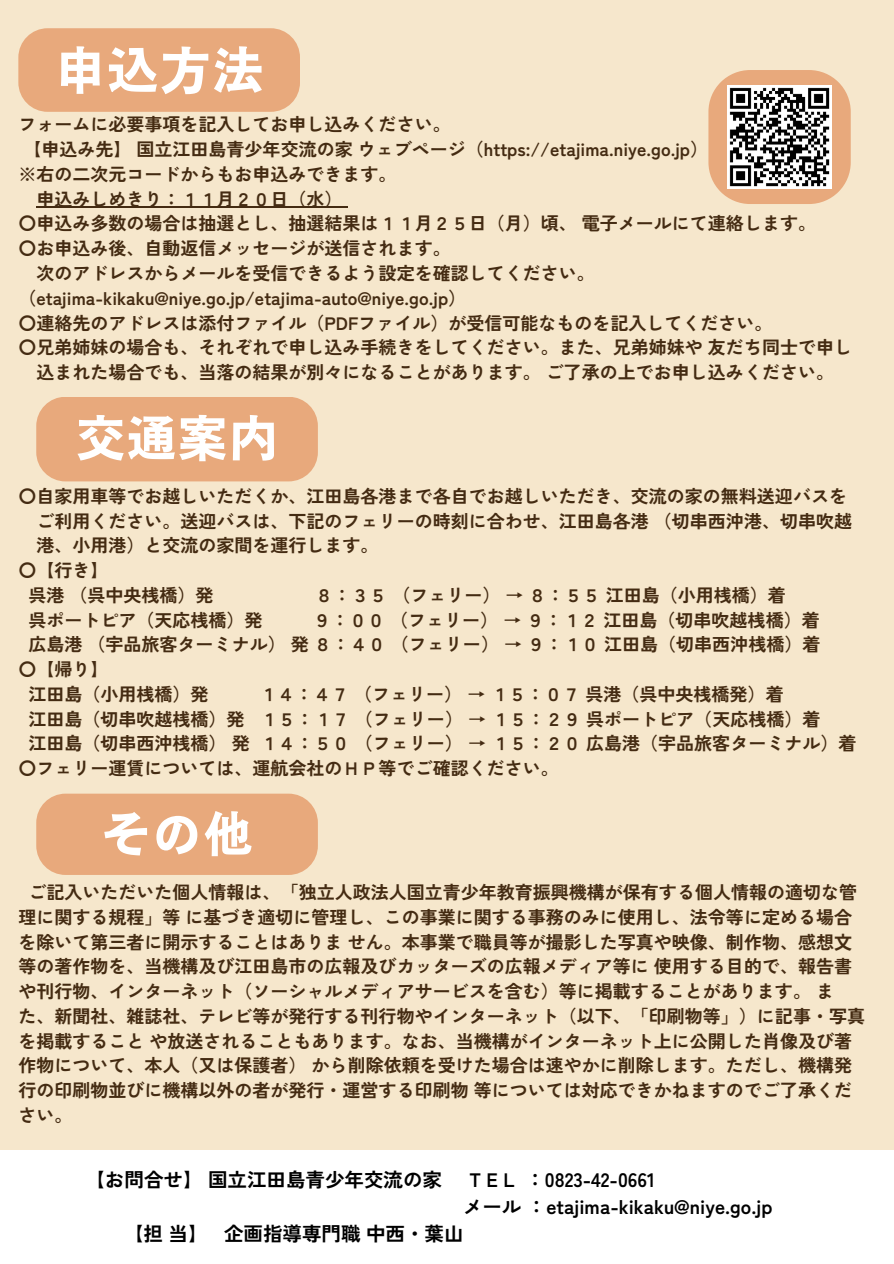
<style>
.page{position:relative;width:894px;height:1264px;background:#fff}
.page>*{position:absolute;margin:0;border:0;box-sizing:border-box;transform-origin:0 0}
.t1{font:52.5px "Motoya Gothic Std W6";color:#fff}
.t2{font:51px "Motoya Gothic Std W6";color:#fff}
.t3{font:700 19.5px "Zen Kaku Gothic New";color:#000}
.t4{font:700 18px/24.8px "Zen Kaku Gothic New";color:#442b12}
.s1{font-family:"Noto Sans CJ Ksc"}
</style>
<div class="page">
<div style="left:0;top:0;width:893px;height:1263px;background:#f6e7cc"></div>
<hr style="left:36px;top:207px;width:306px;height:1px;background:#442b12">
<div style="left:18px;top:28px;width:282px;height:84px;background:#e8a97c;border-radius:29px"></div>
<div style="left:36px;top:397px;width:282px;height:84px;background:#e8a97c;border-radius:29px"></div>
<div style="left:36px;top:793px;width:282px;height:82px;background:#e8a97c;border-radius:29px"></div>
<div style="left:0;top:1149px;width:893px;height:114px;background:#fff"></div>
<svg style="left:708px;top:70px;width:142px;height:134px"></svg>
<img style="left:727px;top:85px;width:104px;height:104px">
<h2 class="t1" style="left:54px;top:44px;width:211px">申込方法</h2>
<h1 class="t4" style="left:18px;top:111px;width:434px">フォームに必要事項を記入してお申し込みください。</h1>
<p class="t4" style="left:23px;top:136px;width:686px">【申込み先】国立江田島青少年交流の家ウェブページ（https://etajima.niye.go.jp）</p>
<p class="t4" style="left:18px;top:161px;width:380px">※右の二次元コードからもお申込みできます。</p>
<p class="t4" style="left:36px;top:185px;width:308px">申込みしめきり：１１月２０日（水）</p>
<p class="t4" style="left:18px;top:210px;width:799px">〇申込み多数の場合は抽選とし、抽選結果は１１月２５日（月）頃、電子メールにて連絡します。</p>
<p class="t4" style="left:18px;top:235px;width:434px">〇お申込み後、自動返信メッセージが送信されます。</p>
<p class="t4" style="left:36px;top:260px;width:560px">次のアドレスからメールを受信できるよう設定を確認してください。</p>
<p class="t4" style="left:18px;top:284px;width:449px">（etajima-kikaku@niye.go.jp/etajima-auto@niye.go.jp）</p>
<p class="t4" style="left:18px;top:309px;width:755px">〇連絡先のアドレスは添付ファイル（PDFファイル）が受信可能なものを記入してください。</p>
<p class="t4" style="left:18px;top:334px;width:835px">〇兄弟姉妹の場合も、それぞれで申し込み手続きをしてください。また、兄弟姉妹や 友だち同士で申し</p>
<p class="t4" style="left:36px;top:359px;width:799px">込まれた場合でも、当落の結果が別々になることがあります。ご了承の上でお申し込みください。</p>
<p class="t2" style="left:75px;top:412px;width:205px">交通案内</p>
<p class="t4" style="left:18px;top:482px;width:830px">〇自家用車等でお越しいただくか、江田島各港まで各自でお越しいただき、交流の家の無料送迎バスを</p>
<p class="t4" style="left:36px;top:507px;width:817px">ご利用ください。送迎バスは、下記のフェリーの時刻に合わせ、江田島各港 （切串西沖港、切串吹越</p>
<p class="t4" style="left:36px;top:532px;width:344px">港、小用港）と交流の家間を運行します。</p>
<p class="t4" style="left:18px;top:557px;width:92px">〇【行き】</p>
<p class="t4" style="left:28px;top:581px;width:187px">呉港（呉中央桟橋）発</p>
<p class="t4" style="left:315px;top:581px;width:472px">８：３５（フェリー） → ８：５５江田島（小用桟橋）着</p>
<p class="t4" style="left:28px;top:606px;width:236px">呉ポートピア（天応桟橋）発</p>
<p class="t4" style="left:313px;top:606px;width:508px">９：００（フェリー） → ９：１２江田島（切串吹越桟橋）着</p>
<p class="t4" style="left:28px;top:631px;width:793px">広島港（宇品旅客ターミナル）発８：４０（フェリー） → ９：１０江田島（切串西沖桟橋）着</p>
<p class="t4" style="left:18px;top:656px;width:92px">〇【帰り】</p>
<p class="t4" style="left:28px;top:680px;width:182px">江田島（小用桟橋）発</p>
<p class="t4" style="left:259px;top:680px;width:526px">１４：４７（フェリー） → １５：０７呉港（呉中央桟橋発）着</p>
<p class="t4" style="left:28px;top:705px;width:793px">江田島（切串吹越桟橋）発 １５：１７（フェリー） → １５：２９呉ポートピア（天応桟橋）着</p>
<p class="t4" style="left:28px;top:730px;width:829px">江田島（切串西沖桟橋）発１４：５０（フェリー） → １５：２０広島港（宇品旅客ターミナル）着</p>
<p class="t4" style="left:18px;top:755px;width:542px">〇フェリー運賃については、運航会社のＨＰ等でご確認ください。</p>
<h1 class="t2" style="left:100px;top:808px;width:154px">その他</h1>
<p class="t4" style="left:18px;top:878px;width:848px;text-indent:10px">ご記入いただいた個人情報は、「独立人政法人国立青少年教育振興機構が保有する個人情報の適切な管理に関する規程」等に基づき適切に管理し、この事業に関する事務のみに使用し、法令等に定める場合を除いて第三者に開示することはありません。本事業で職員等が撮影した写真や映像、制作物、感想<span class="s1">⽂</span>等の著作物を、当機構及び江田島市の広報及びカッターズの広報メディア等に 使用する目的で、報告書や刊行物、インターネット（ソーシャルメディアサービスを含む）等に掲載することがあります。 ま<br>た、新聞社、雑誌社、テレビ等が発行する刊行物やインターネット（以下、「印刷物等」）に記事・写真を掲載することや放送されることもあります。なお、当機構がインターネット上に公開した肖像及び著作物について、本人（又は保護者）から削除依頼を受けた場合は速やかに削除します。ただし、機構発行の印刷物並びに機構以外の者が発行・運営する印刷物等については対応できかねますのでご了承ください。</p>
<h1 class="t3" style="left:85px;top:1164px;width:358px">【お問合せ】国立江田島青少年交流の家</h1>
<h1 class="t3" style="left:469px;top:1164px;width:187px">T E L ：0823-42-0661</h1>
<p class="t3" style="left:463px;top:1191px;width:311px">メール：etajima-kikaku@niye.go.jp</p>
<p class="t3" style="left:124px;top:1218px;width:341px">【担当】 企画指導専門職中西・葉山</p>
</div>
